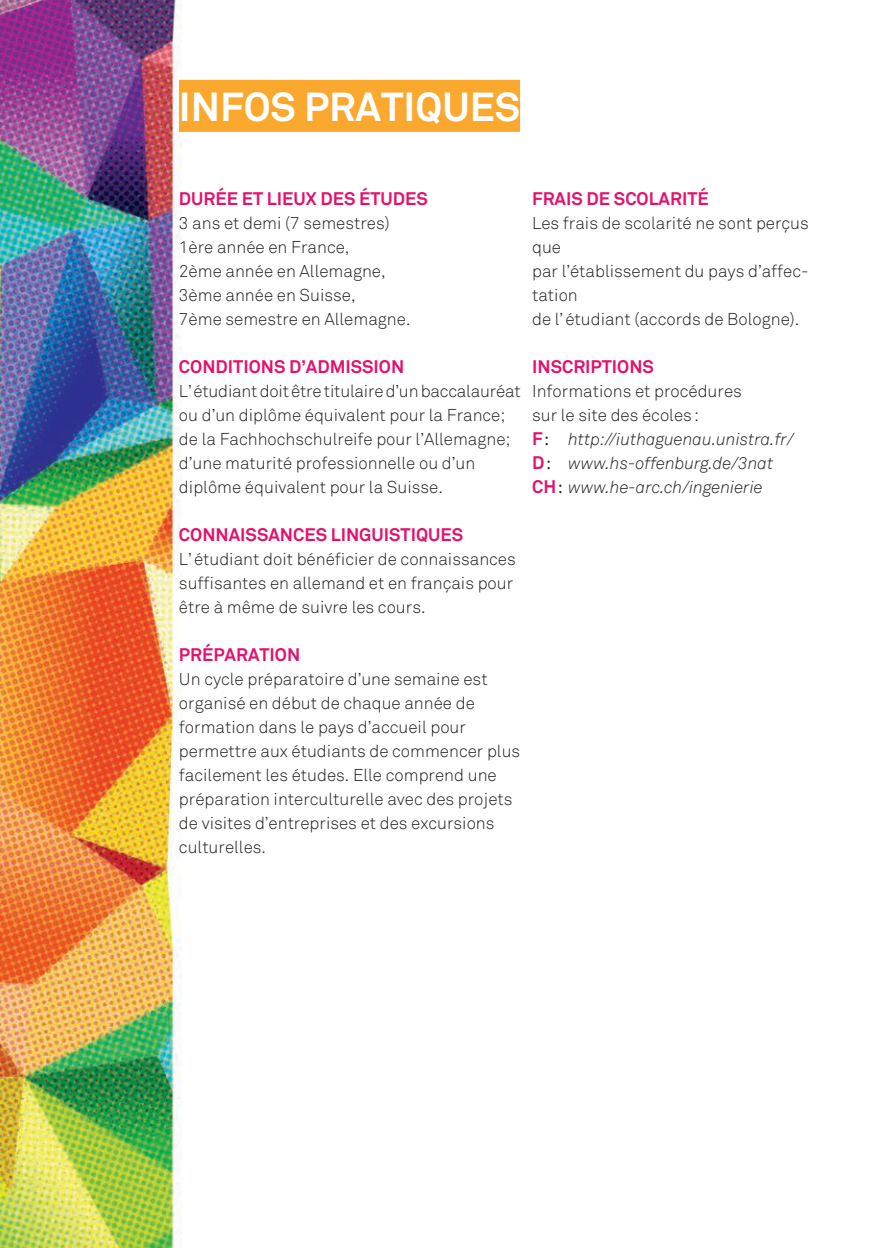
<style>
.page{position:relative;width:896px;height:1248px;background:#fff}
.page>*{position:absolute;margin:0;border:0;box-sizing:border-box;transform-origin:0 0}
.t1{font:700 40px "Akkurat";color:#fff}
.t2{font:700 18px "Akkurat";color:#e2116d}
.t3{font:300 17px/24px "Akkurat";color:#231f20}
.t4{font:italic 300 17px "Akkurat";color:#231f20}
.s1{font-weight:700;font-style:normal;font-size:18px;color:#e2116d}
.s2{font-family:"Myriad Pro";font-weight:400;font-style:normal;font-size:18px}
</style>
<div class="page">
<img style="left:0;top:0;width:521px;height:1247px">
<div style="left:179px;top:80px;width:341px;height:52px;background:#faa92e"></div>
<p class="t1" style="left:179px;top:81px;width:343px">INFOS PRATIQUES</p>
<p class="t2" style="left:179px;top:187px;width:250px">DURÉE ET LIEUX DES ÉTUDES</p>
<p class="t3" style="left:179px;top:211px;width:233px">3 ans et demi (7 semestres)<br>1ère année en France,<br>2ème année en Allemagne,<br>3ème année en Suisse,<br>7ème semestre en Allemagne.</p>
<p class="t2" style="left:179px;top:355px;width:227px">CONDITIONS D’ADMISSION</p>
<p class="t3" style="left:179px;top:379px;width:343px">L’étudiant doit être titulaire d’un baccalauréat ou d’un diplôme équivalent pour la France; de la Fachhochschulreife pour l’Allemagne; d’une maturité professionnelle ou d’un diplôme équivalent pour la Suisse.</p>
<p class="t2" style="left:179px;top:523px;width:286px">CONNAISSANCES LINGUISTIQUES</p>
<p class="t3" style="left:179px;top:547px;width:338px">L’ étudiant doit bénéficier de connaissances suffisantes en allemand et en français pour être à même de suivre les cours.</p>
<p class="t2" style="left:179px;top:643px;width:123px">PRÉPARATION</p>
<p class="t3" style="left:179px;top:667px;width:343px">Un cycle préparatoire d’une semaine est organisé en début de chaque année de formation dans le pays d’accueil pour permettre aux étudiants de commencer plus facilement les études. Elle comprend une préparation interculturelle avec des projets de visites d’entreprises et des excursions culturelles.</p>
<p class="t2" style="left:532px;top:187px;width:178px">FRAIS DE SCOLARITÉ</p>
<p class="t3" style="left:532px;top:211px;width:278px">Les frais de scolarité ne sont perçus que<br>par l’établissement du pays d’affec&shy;tation<br>de l’étudiant (accords de Bologne).</p>
<p class="t2" style="left:532px;top:355px;width:123px">INSCRIPTIONS</p>
<p class="t3" style="left:532px;top:379px;width:211px">Informations et procédures sur le site des écoles:</p>
<p class="t4" style="left:532px;top:428px;width:263px"><span class="s1">F</span><span class="s2">:</span> http://iuthaguenau.unistra.fr/</p>
<p class="t4" style="left:532px;top:452px;width:243px"><span class="s1">D</span><span class="s2">:</span> www.hs-offenburg.de/3nat</p>
<p class="t4" style="left:532px;top:476px;width:232px"><span class="s1">CH</span><span class="s2">:</span> www.he-arc.ch/ingenierie</p>
</div>
